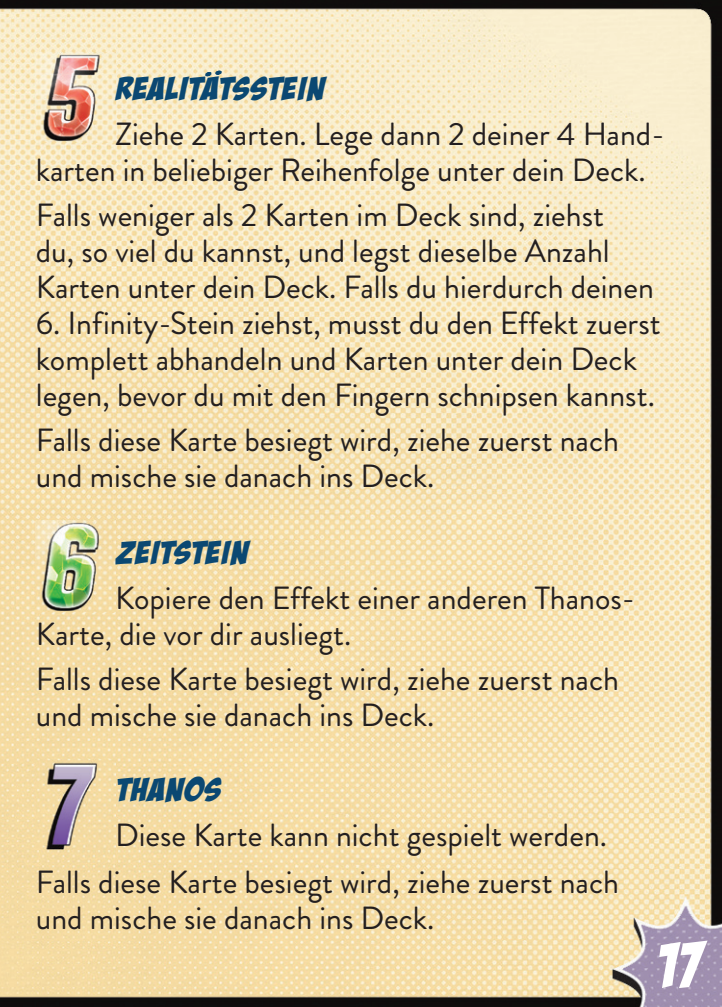
<style>
.page{position:relative;width:722px;height:1007px;background:#fff}
.page>*{position:absolute;margin:0;border:0;box-sizing:border-box;transform-origin:0 0}
.t1{font:64px "Bada Boom BB";color:#fff}
.t2{font:32px/36px "Brandon Grotesque";color:#231f20}
.t3{font:32px "Bada Boom BB Umlaut 3";letter-spacing:.035em;color:#0b4872;scale:1.18 1}
</style>
<div class="page">
<img style="left:0;top:0;width:721px;height:1006px">
<img style="left:36px;top:52px;width:79px;height:90px">
<img style="left:36px;top:520px;width:79px;height:92px">
<img style="left:36px;top:759px;width:79px;height:90px">
<svg style="left:717px;top:1004px;width:5px;height:3px"></svg>
<p class="t3" style="left:117px;top:70px;width:178px">REALITÄTSSTEIN</p>
<p class="t2" style="left:36px;top:116px;width:629px;text-indent:79px">Ziehe 2 Karten. Lege dann 2 deiner 4 Hand&shy;karten in beliebiger Reihenfolge unter dein Deck.</p>
<p class="t2" style="left:36px;top:197px;width:619px">Falls weniger als 2 Karten im Deck sind, ziehst<br>du, so viel du kannst, und legst dieselbe Anzahl<br>Karten unter dein Deck. Falls du hierdurch deinen</p>
<p class="t2" style="left:36px;top:305px;width:626px">6. Infinity-Stein ziehst, musst du den Effekt zuerst komplett abhandeln und Karten unter dein Deck legen, bevor du mit den Fingern schnipsen kannst.</p>
<p class="t2" style="left:36px;top:422px;width:584px">Falls diese Karte besiegt wird, ziehe zuerst nach und mische sie danach ins Deck.</p>
<p class="t3" style="left:117px;top:534px;width:113px">ZEITSTEIN</p>
<p class="t2" style="left:36px;top:580px;width:600px;text-indent:79px">Kopiere den Effekt einer anderen Thanos-<br>Karte, die vor dir ausliegt.</p>
<p class="t2" style="left:36px;top:661px;width:584px">Falls diese Karte besiegt wird, ziehe zuerst nach und mische sie danach ins Deck.</p>
<p class="t3" style="left:117px;top:771px;width:90px">THANOS</p>
<p class="t2" style="left:36px;top:811px;width:584px;line-height:47.2px;text-indent:79px">Diese Karte kann nicht gespielt werden.<br>Falls diese Karte besiegt wird, ziehe zuerst nach</p>
<p class="t2" style="left:36px;top:900px;width:400px">und mische sie danach ins Deck.</p>
<h1 class="t1" style="left:655px;top:931px;width:47px">17</h1>
</div>
